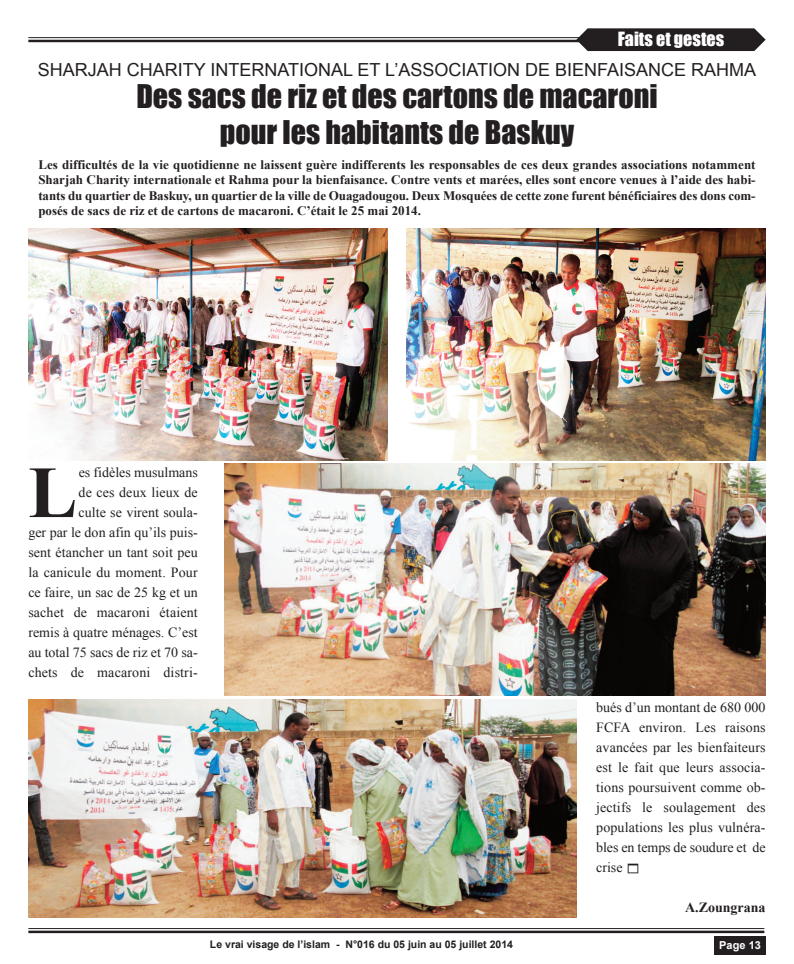
<style>
.page{position:relative;width:794px;height:964px;background:#fff}
.page>*{position:absolute;margin:0;border:0;box-sizing:border-box;transform-origin:0 0}
.t1{font:700 73.4px "Times New Roman";color:#231f20}
.t2{font:30px/36px "Impact";color:#231f20;text-align:center}
.t3{font:18px "Arial";color:#231f20}
.t4{font:18px "Impact";color:#fff}
.t5{font:14px/20px "Times New Roman";color:#231f20;text-align:right}
.t6{font:700 14px "Times New Roman";color:#231f20}
.t7{font:700 13px/15.6px "Times New Roman";color:#231f20;text-align:justify}
.t8{font:700 11px "Arial";color:#fff}
.t9{font:700 10.5px "Arial";color:#231f20}
</style>
<div class="page">
<hr style="left:28px;top:37px;width:725px;height:1px;background:#231f20">
<hr style="left:28px;top:40px;width:725px;height:2px;background:#231f20">
<svg style="left:576px;top:28px;width:189px;height:23px"></svg>
<hr style="left:28px;top:928px;width:736px;height:1px;background:#231f20">
<hr style="left:28px;top:930px;width:736px;height:3px;background:#231f20">
<div style="left:714px;top:936px;width:51px;height:19px;background:#231f20"></div>
<img style="left:28px;top:228px;width:359px;height:232px">
<img style="left:407px;top:228px;width:358px;height:232px">
<img style="left:224px;top:464px;width:541px;height:232px">
<img style="left:28px;top:699px;width:548px;height:218px">
<p class="t4" style="left:618px;top:27px;width:108px">Faits et gestes</p>
<p class="t3" style="left:38px;top:60px;width:720px">SHARJAH CHARITY INTERNATIONAL ET L’ASSOCIATION DE BIENFAISANCE RAHMA</p>
<h2 class="t2" style="left:136px;top:78px;width:523px">Des sacs de riz et des cartons de macaroni pour les habitants de Baskuy</h2>
<p class="t7" style="left:38px;top:156px;width:719px">Les difficultés de la vie quotidienne ne laissent guère indifferents les responsables de ces deux grandes associations notamment Sharjah Charity internationale et Rahma pour la bienfaisance. Contre vents et marées, elles sont encore venues à l’aide des habi&shy;tants du quartier de Baskuy, un quartier de la ville de Ouagadougou. Deux Mosquées de cette zone furent bénéficiaires des dons com&shy;posés de sacs de riz et de cartons de macaroni. C’était le 25 mai 2014.</p>
<p class="t5" style="left:28px;top:462px;width:171px">es fidèles musulmans<br>de ces deux lieux de<br>culte se virent soula-<br>ger par le don afin qu’ils puis&shy;sent étancher un tant soit peu la canicule du moment. Pour ce faire, un sac de 25 kg et un sachet de macaroni étaient remis à quatre ménages. C’est au total 75 sacs de riz et 70 sa&shy;chets de macaroni distri-</p>
<h1 class="t1" style="left:28px;top:452px;width:50px">L</h1>
<p class="t5" style="left:596px;top:698px;width:171px;text-align:justify">bués d’un montant de 680 000<br>FCFA environ. Les raisons avancées par les bienfaiteurs est le fait que leurs associa&shy;tions poursuivent comme ob&shy;jectifs le soulagement des populations les plus vulnéra&shy;bles en temps de soudure et de crise</p>
<p class="t6" style="left:685px;top:900px;width:82px">A.Zoungrana</p>
<p class="t9" style="left:210px;top:939px;width:304px">Le vrai visage de l’islam - N°016 du 05 juin au 05 juillet 2014</p>
<p class="t8" style="left:719px;top:938px;width:43px">Page 13</p>
</div>
